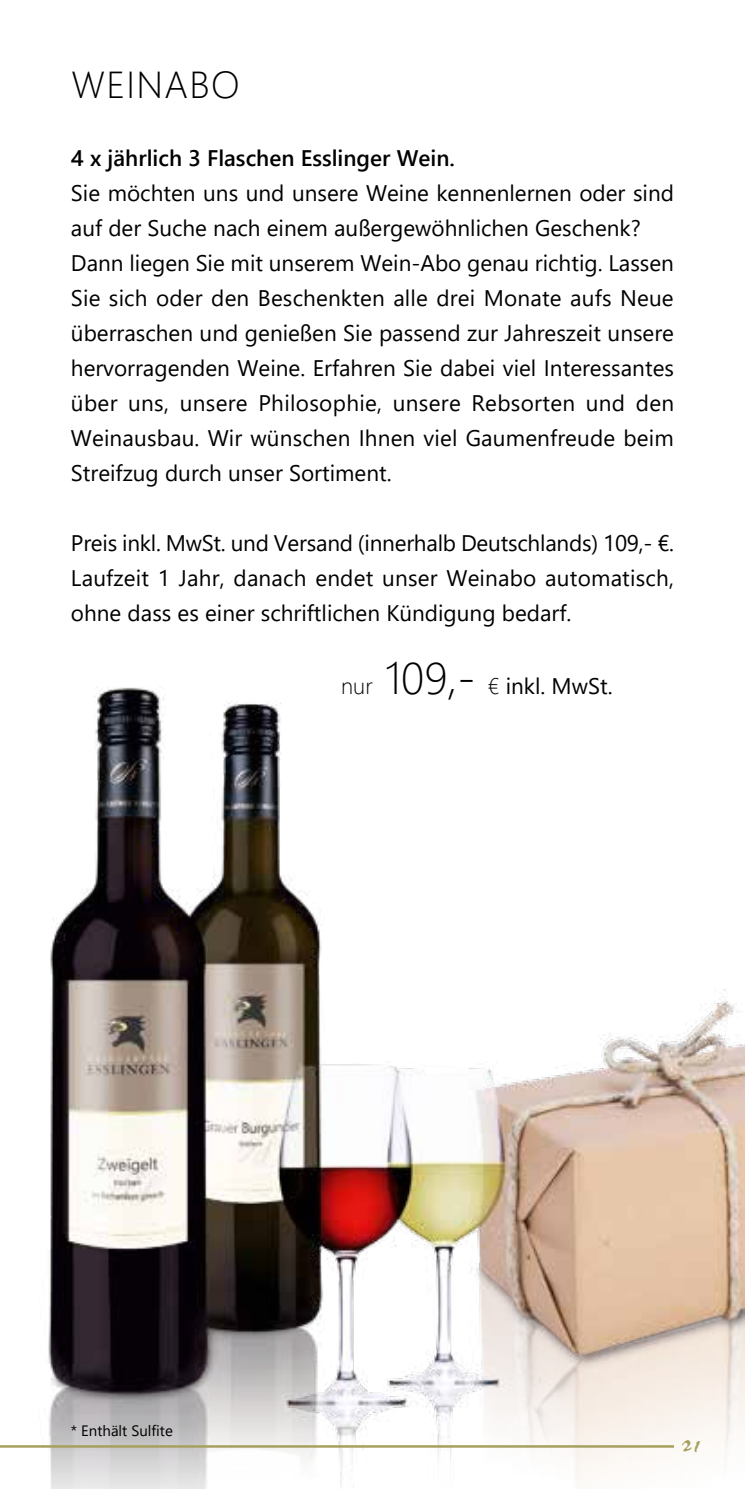
<style>
.page{position:relative;width:745px;height:1489px;background:#fff}
.page>*{position:absolute;margin:0;border:0;box-sizing:border-box;transform-origin:0 0}
.t1{font:45px "P22 Broadwindsor";color:#a6a05f}
.t2{font:300 37.5px "Segoe UI";letter-spacing:.035em;color:#000}
.t3{font:22.5px/35px "Segoe UI";color:#000}
.t4{font:600 22.5px "Segoe UI";color:#000}
.t5{font:15px "Segoe UI";color:#000}
.s1{font-weight:300}
.s2{font-weight:300;font-size:45px}
</style>
<div class="page">
<img style="left:22px;top:687px;width:722px;height:801px">
<hr style="left:0;top:1444px;width:673px;height:3px;background:#a6a05f">
<h2 class="t2" style="left:72px;top:49px;width:169px">WEINABO</h2>
<p class="t4" style="left:71px;top:136px;width:385px">4 x jährlich 3 Flaschen Esslinger Wein.</p>
<p class="t3" style="left:71px;top:173px;width:604px">Sie möchten uns und unsere Weine kennenlernen oder sind auf der Suche nach einem außergewöhnlichen Geschenk?<br>Dann liegen Sie mit unserem Wein-Abo genau richtig. Lassen Sie sich oder den Beschenkten alle drei Monate aufs Neue überraschen und genießen Sie passend zur Jahreszeit unsere hervorragenden Weine. Erfahren Sie dabei viel Interessantes über uns, unsere Philosophie, unsere Rebsorten und den Weinausbau. Wir wünschen Ihnen viel Gaumenfreude beim Streifzug durch unser Sortiment.</p>
<p class="t3" style="left:71px;top:523px;width:604px;text-align:justify">Preis inkl. MwSt. und Versand (innerhalb Deutschlands) 109,- €.<br>Laufzeit 1 Jahr, danach endet unser Weinabo automatisch, ohne dass es einer schriftlichen Kündigung bedarf.</p>
<p class="t3" style="left:341px;top:666px;width:273px"><span class="s1">nur</span> <span class="s2">109,-</span> <span class="s1">€</span> inkl. MwSt.</p>
<p class="t5" style="left:71px;top:1416px;width:103px">* Enthält Sulfite</p>
<h1 class="t1" style="left:680px;top:1409px;width:22px">21</h1>
</div>
